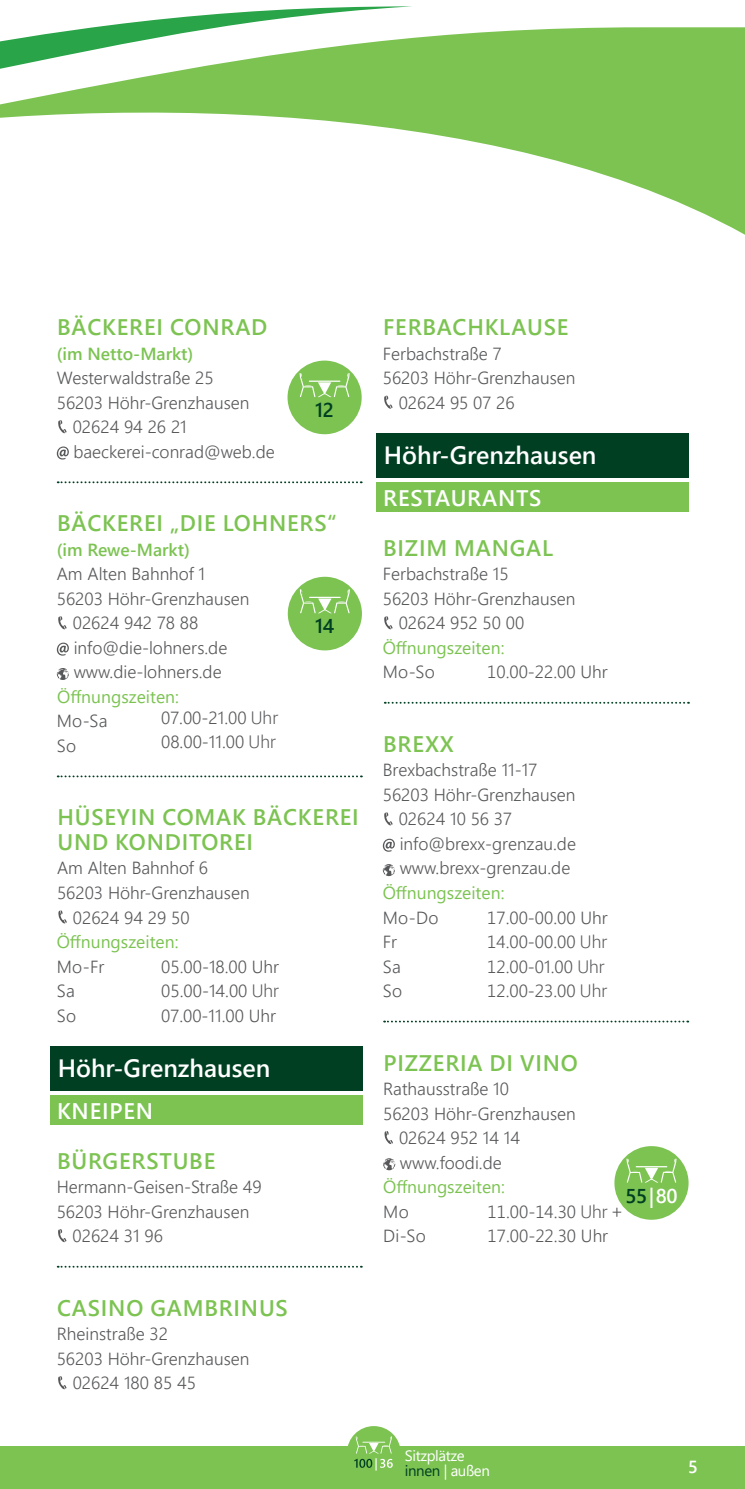
<style>
.page{position:relative;width:745px;height:1489px;background:#fff}
.page>*{position:absolute;margin:0;border:0;box-sizing:border-box;transform-origin:0 0}
.t1{font:600 25px "Segoe UI";color:#fff}
.t2{font:600 22.5px/24.5px "Segoe UI";letter-spacing:.035em;color:#7cc352}
.t3{font:600 22.5px "Segoe UI";letter-spacing:.035em;color:#fff}
.t4{font:600 20px "Segoe UI";color:#fff}
.t5{font:600 20px "Segoe UI";color:#003f22}
.t6{font:300 17.5px/24.5px "Segoe UI";color:#57585a}
.t7{font:17.5px "Segoe UI";color:#7cc352}
.t8{font:600 17.5px "Segoe UI";color:#7cc352}
.t9{font:600 17.5px "Segoe UI";color:#fff}
.t10{font:15px/15px "Segoe UI";letter-spacing:-.025em;color:#fff}
.s1{font-family:"Roboto"}
.s2{color:#003f22}
</style>
<div class="page">
<div style="left:0;top:1446px;width:744px;height:42px;background:#7cc352"></div>
<svg style="left:58px;top:1265px;width:303px;height:2px"></svg>
<svg style="left:58px;top:481px;width:303px;height:2px"></svg>
<svg style="left:412px;top:27px;width:332px;height:207px;fill:#7cc352"></svg>
<svg style="left:0;top:6px;width:412px;height:126px"></svg>
<svg style="left:58px;top:910px;width:9px;height:13px"></svg>
<svg style="left:58px;top:420px;width:9px;height:13px"></svg>
<svg style="left:57px;top:446px;width:12px;height:13px"></svg>
<svg style="left:58px;top:616px;width:9px;height:13px"></svg>
<svg style="left:57px;top:642px;width:12px;height:13px"></svg>
<svg style="left:57px;top:668px;width:12px;height:12px"></svg>
<svg style="left:58px;top:775px;width:303px;height:2px"></svg>
<svg style="left:384px;top:701px;width:304px;height:2px"></svg>
<svg style="left:384px;top:1020px;width:303px;height:2px"></svg>
<div style="left:50px;top:1045px;width:312px;height:45px;background:#003f22"></div>
<div style="left:50px;top:1094px;width:312px;height:30px;background:#7cc352"></div>
<svg style="left:58px;top:1229px;width:9px;height:13px"></svg>
<svg style="left:384px;top:395px;width:8px;height:14px"></svg>
<svg style="left:58px;top:1376px;width:9px;height:13px"></svg>
<div style="left:376px;top:433px;width:311px;height:44px;background:#003f22"></div>
<div style="left:376px;top:482px;width:311px;height:30px;background:#7cc352"></div>
<svg style="left:384px;top:616px;width:8px;height:13px"></svg>
<svg style="left:384px;top:812px;width:8px;height:13px"></svg>
<svg style="left:382px;top:838px;width:12px;height:13px"></svg>
<svg style="left:382px;top:864px;width:12px;height:12px"></svg>
<svg style="left:384px;top:1131px;width:9px;height:13px"></svg>
<svg style="left:383px;top:1158px;width:12px;height:12px"></svg>
<div style="left:614px;top:1146px;width:74px;height:73px;background:#7cc352;border-radius:50%"></div>
<svg style="left:626px;top:1158px;width:50px;height:24px"></svg>
<div style="left:347px;top:1425px;width:53px;height:53px;background:#7cc352;border-radius:50%"></div>
<svg style="left:354px;top:1436px;width:38px;height:34px"></svg>
<div style="left:287px;top:360px;width:74px;height:74px;background:#7cc352;border-radius:50%"></div>
<svg style="left:299px;top:373px;width:50px;height:24px"></svg>
<div style="left:287px;top:576px;width:75px;height:74px;background:#7cc352;border-radius:50%"></div>
<svg style="left:299px;top:589px;width:50px;height:24px"></svg>
<p class="t2" style="left:57px;top:313px;width:211px">BÄCKEREI CONRAD</p>
<p class="t8" style="left:57px;top:337px;width:138px">(im Netto-Markt)</p>
<p class="t6" style="left:57px;top:364px;width:158px">Westerwaldstraße 25</p>
<p class="t6" style="left:57px;top:388px;width:194px">56203 Höhr-Grenzhausen</p>
<p class="t6" style="left:73px;top:413px;width:115px">02624 94 26 21</p>
<p class="t6" style="left:74px;top:437px;width:202px">baeckerei-conrad@web.de</p>
<p class="t5" style="left:315px;top:391px;width:20px">12</p>
<p class="t2" style="left:57px;top:509px;width:281px">BÄCKEREI „DIE LOHNERS“</p>
<p class="t8" style="left:57px;top:533px;width:134px">(im Rewe-Markt)</p>
<p class="t6" style="left:57px;top:560px;width:150px">Am Alten Bahnhof 1</p>
<p class="t6" style="left:57px;top:584px;width:194px">56203 Höhr-Grenzhausen</p>
<p class="t6" style="left:73px;top:609px;width:127px">02624 942 78 88</p>
<p class="t6" style="left:74px;top:633px;width:155px">info@die-lohners.de</p>
<p class="t6" style="left:74px;top:658px;width:149px">www.die-lohners.de</p>
<p class="t7" style="left:57px;top:680px;width:123px">Öffnungszeiten:</p>
<p class="t6" style="left:57px;top:707px;width:52px">Mo-Sa<br>So</p>
<p class="t6" style="left:161px;top:703px;width:119px">07.00-21.00 <span class="s1">Uhr<br></span>08.00-11.00 <span class="s1">Uhr</span></p>
<p class="t5" style="left:315px;top:607px;width:21px">14</p>
<p class="t2" style="left:57px;top:803px;width:303px">HÜSEYIN COMAK BÄCKEREI<br>UND KONDITOREI</p>
<p class="t6" style="left:57px;top:854px;width:152px">Am Alten Bahnhof 6</p>
<p class="t6" style="left:57px;top:878px;width:194px">56203 Höhr-Grenzhausen</p>
<p class="t6" style="left:73px;top:903px;width:118px">02624 94 29 50</p>
<p class="t7" style="left:57px;top:925px;width:123px">Öffnungszeiten:</p>
<p class="t6" style="left:57px;top:952px;width:49px">Mo-Fr<br>Sa<br>So</p>
<p class="t6" style="left:161px;top:952px;width:119px;text-align:justify">05.00-18.00 Uhr 05.00-14.00 <span class="s1">Uhr </span>07.00-11.00 Uhr</p>
<h1 class="t1" style="left:58px;top:1044px;width:214px">Höhr-Grenzhausen</h1>
<p class="t3" style="left:57px;top:1089px;width:98px">KNEIPEN</p>
<p class="t2" style="left:57px;top:1146px;width:160px">BÜRGERSTUBE</p>
<p class="t6" style="left:57px;top:1172px;width:206px">Hermann-Geisen-Straße 49</p>
<p class="t6" style="left:57px;top:1197px;width:194px">56203 Höhr-Grenzhausen</p>
<p class="t6" style="left:73px;top:1221px;width:92px">02624 31 96</p>
<p class="t2" style="left:57px;top:1293px;width:232px">CASINO GAMBRINUS</p>
<p class="t6" style="left:57px;top:1319px;width:113px">Rheinstraße 32</p>
<p class="t6" style="left:57px;top:1344px;width:194px">56203 Höhr-Grenzhausen</p>
<p class="t6" style="left:73px;top:1368px;width:125px">02624 180 85 45</p>
<p class="t2" style="left:383px;top:313px;width:187px">FERBACHKLAUSE</p>
<p class="t6" style="left:382px;top:339px;width:120px">Ferbachstraße 7</p>
<p class="t6" style="left:382px;top:364px;width:194px">56203 Höhr-Grenzhausen</p>
<p class="t6" style="left:398px;top:388px;width:117px">02624 95 07 26</p>
<h1 class="t1" style="left:383px;top:432px;width:214px">Höhr-Grenzhausen</h1>
<p class="t3" style="left:383px;top:476px;width:160px">RESTAURANTS</p>
<p class="t2" style="left:383px;top:533px;width:171px">BIZIM MANGAL</p>
<p class="t6" style="left:382px;top:560px;width:127px">Ferbachstraße 15</p>
<p class="t6" style="left:382px;top:584px;width:194px">56203 Höhr-Grenzhausen</p>
<p class="t6" style="left:398px;top:609px;width:127px">02624 952 50 00</p>
<p class="t7" style="left:382px;top:631px;width:123px">Öffnungszeiten:</p>
<p class="t6" style="left:382px;top:658px;width:54px">Mo-So</p>
<p class="t6" style="left:487px;top:658px;width:122px">10.00-22.00 Uhr</p>
<p class="t2" style="left:383px;top:729px;width:72px">BREXX</p>
<p class="t6" style="left:382px;top:756px;width:156px">Brexbachstraße 11-17</p>
<p class="t6" style="left:382px;top:780px;width:194px">56203 Höhr-Grenzhausen</p>
<p class="t6" style="left:398px;top:805px;width:115px">02624 10 56 37</p>
<p class="t6" style="left:399px;top:829px;width:178px">info@brexx-grenzau.de</p>
<p class="t6" style="left:399px;top:854px;width:172px">www.brexx-grenzau.de</p>
<p class="t7" style="left:382px;top:876px;width:123px">Öffnungszeiten:</p>
<p class="t6" style="left:382px;top:903px;width:57px">Mo-Do<br>Fr<br>Sa<br>So</p>
<p class="t6" style="left:487px;top:903px;width:122px">17.00-00.00 Uhr<br>14.00-00.00 <span class="s1">Uhr<br></span>12.00-01.00 <span class="s1">Uhr<br></span>12.00-23.00 <span class="s1">Uhr</span></p>
<p class="t2" style="left:383px;top:1048px;width:196px">PIZZERIA DI VINO</p>
<p class="t6" style="left:383px;top:1074px;width:127px">Rathausstraße 10</p>
<p class="t6" style="left:383px;top:1099px;width:194px">56203 Höhr-Grenzhausen</p>
<p class="t6" style="left:399px;top:1123px;width:122px">02624 952 14 14</p>
<p class="t6" style="left:400px;top:1148px;width:103px">www.foodi.de</p>
<p class="t7" style="left:383px;top:1170px;width:123px">Öffnungszeiten:</p>
<p class="t6" style="left:383px;top:1197px;width:44px">Mo<br>Di-So</p>
<p class="t6" style="left:487px;top:1197px;width:136px">11.00-14.30 <span class="s1">Uhr +<br></span>17.00-22.30 Uhr</p>
<p class="t4" style="left:625px;top:1176px;width:53px"><span class="s2">55</span>|80</p>
<p class="t10" style="left:404px;top:1446px;width:86px">Sitzplätze <span class="s2">innen</span> | außen</p>
<p class="t9" style="left:687px;top:1449px;width:11px">5</p>
</div>
